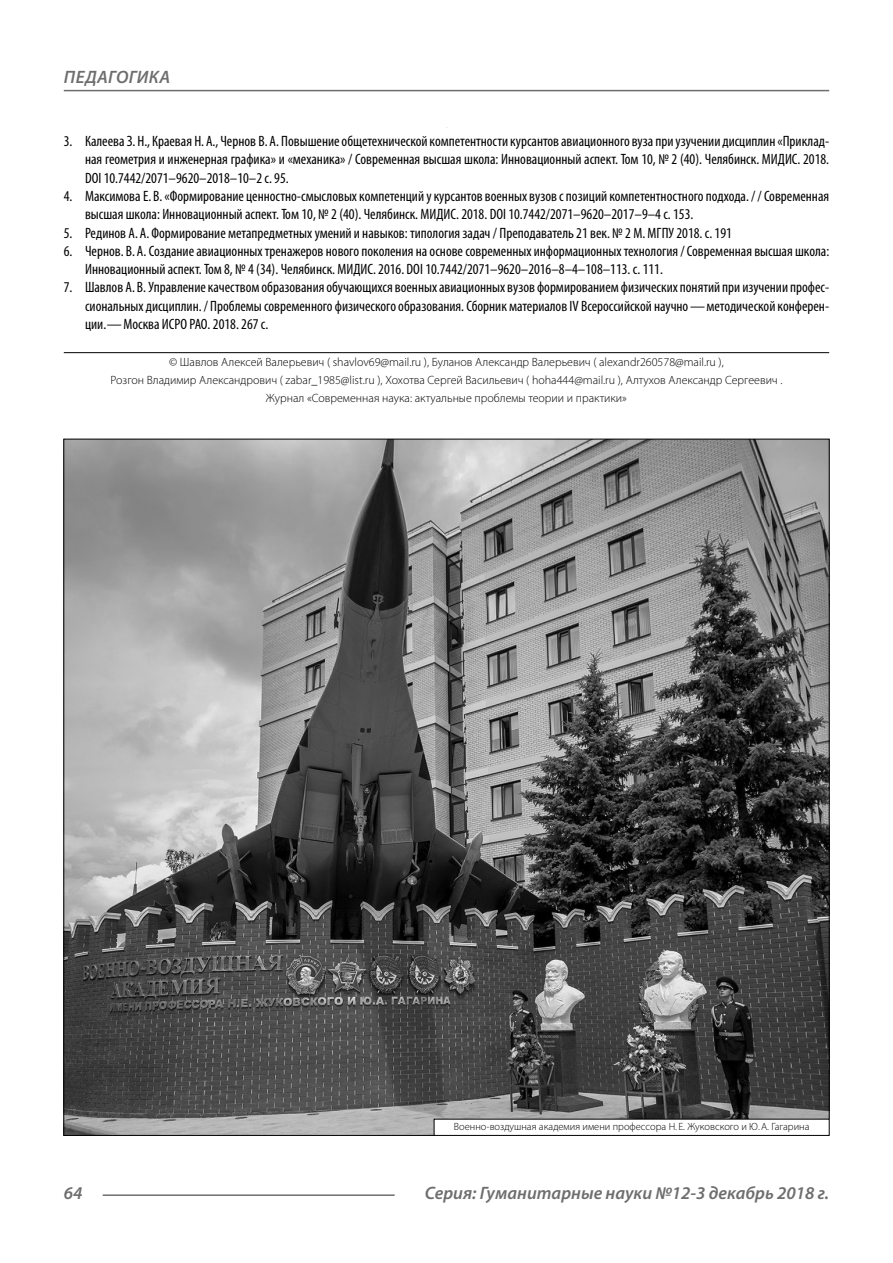
<style>
.page{position:relative;width:893px;height:1263px;background:#fff}
.page>*{position:absolute;margin:0;border:0;box-sizing:border-box;transform-origin:0 0}
.t1{font:italic 600 18px "Myriad Pro";color:#6e6e6e}
.t2{font:condensed 15px/18.3px "Myriad Pro";color:#000;text-align:justify}
.Copy{font:300 12px/18.3px "Myriad Pro";color:#000;text-align:center}
.Author-doc{font:300 10.5px "Myriad Pro";color:#000}
</style>
<div class="page">
<hr style="left:64px;top:352px;width:765px;height:1px;background:#000">
<hr style="left:103px;top:1194px;width:292px;height:2px;background:#6e6e6e">
<hr style="left:64px;top:90px;width:765px;height:1px;background:#6e6e6e">
<img style="left:65px;top:441px;width:763px;height:693px">
<div style="left:434px;top:1119px;width:395px;height:16px;background:#fff"></div>
<div style="left:434px;top:1119px;width:396px;height:17px;border:1px solid #000"></div>
<p class="t1" style="left:64px;top:66px;width:24px">Педагогика</p>
<p class="t2" style="left:85px;top:132px;width:746px;text-indent:-21px">3. Калеева З. Н., Краевая Н. А., Чернов В. А. Повышение общетехнической компетентности курсантов авиационного вуза при узучении дисциплин «Приклад&shy;ная геометрия и инженерная графика» и «механика» / Современная высшая школа: Инновационный аспект. Том 10, № 2 (40). Челябинск. МИДИС. 2018.<br>DOI 10.7442/2071–9620–2018–10–2 с. 95.</p>
<p class="t2" style="left:85px;top:187px;width:746px;text-indent:-21px">4. Максимова Е. В. «Формирование ценностно-смысловых компетенций у курсантов военных вузов с позиций компетентностного подхода. / / Современная высшая школа: Инновационный аспект. Том 10, № 2 (40). Челябинск. МИДИС. 2018. DOI 10.7442/2071–9620–2017–9–4 с. 153.</p>
<p class="t2" style="left:64px;top:223px;width:670px">5. Рединов А. А. Формирование метапредметных умений и навыков: типология задач / Преподаватель 21 век. № 2 М. МГПУ 2018. с. 191</p>
<p class="t2" style="left:85px;top:242px;width:746px;text-indent:-21px">6. Чернов. В. А. Создание авиационных тренажеров нового поколения на основе современных информационных технология / Современная высшая школа:<br>Инновационный аспект. Том 8, № 4 (34). Челябинск. МИДИС. 2016. DOI 10.7442/2071–9620–2016–8–4–108–113. с. 111.</p>
<p class="t2" style="left:85px;top:278px;width:746px;text-indent:-21px">7. Шавлов А. В. Управление качеством образования обучающихся военных авиационных вузов формированием физических понятий при изучении профес&shy;сиональных дисциплин. / Проблемы современного физического образования. Сборник материалов IV Всероссийской научно—методической конферен&shy;ции.—Москва ИСРО РАО. 2018. 267 с.</p>
<p class="Copy" style="left:111px;top:352px;width:673px">© Шавлов Алексей Валерьевич ( shavlov69@mail.ru ), Буланов Александр Валерьевич ( alexandr260578@mail.ru ),<br>Розгон Владимир Александрович ( zabar_1985@list.ru ), Хохотва Сергей Васильевич ( hoha444@mail.ru ), Алтухов Александр Сергеевич .<br>Журнал «Современная наука: актуальные проблемы теории и практики»</p>
<p class="Author-doc" style="left:454px;top:1120px;width:357px">Военно-воздушная академия имени профессора Н. Е. Жуковского и Ю.А. Гагарина</p>
<p class="t1" style="left:64px;top:1182px;width:20px">64</p>
<p class="t1" style="left:425px;top:1182px;width:406px">Серия: Гуманитарные науки №12-3 декабрь 2018 г.</p>
</div>
